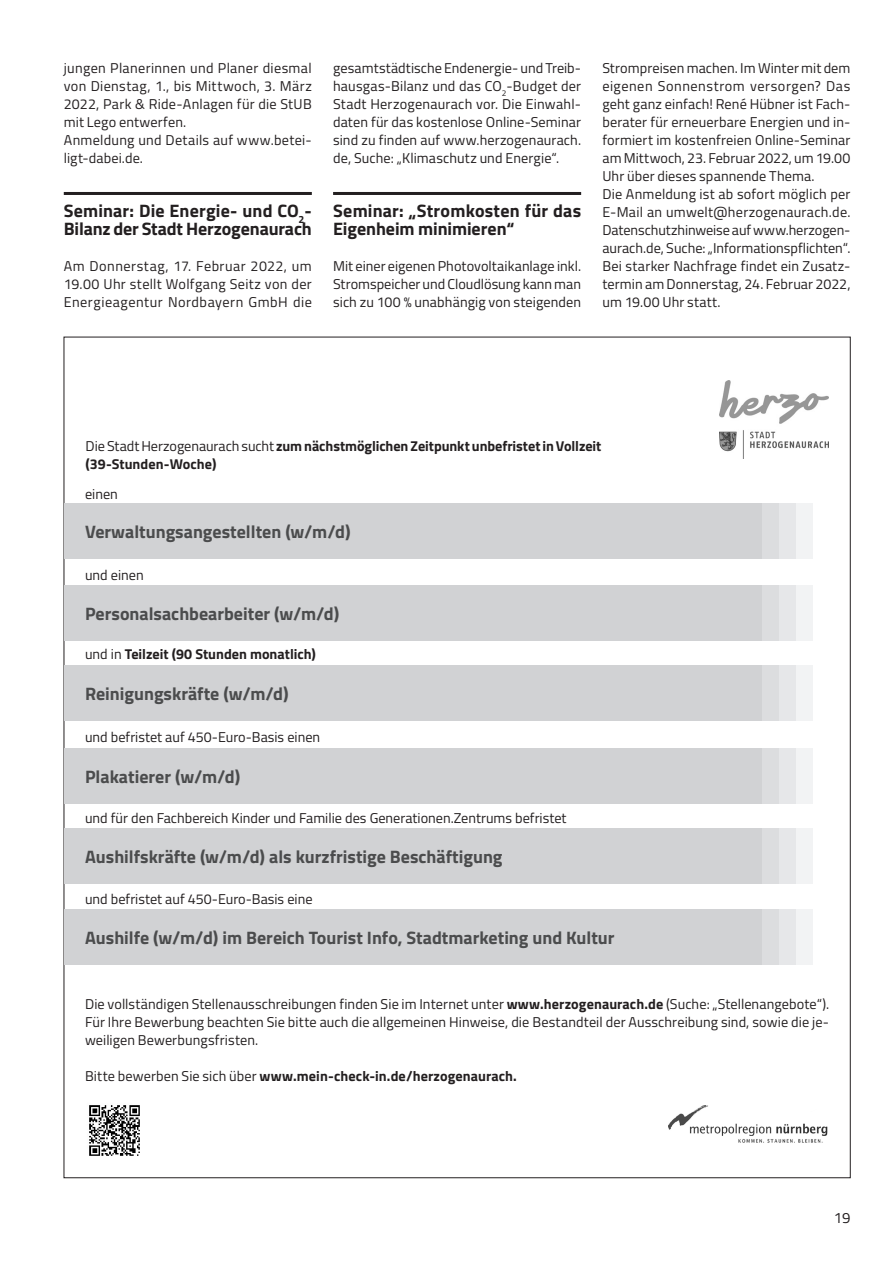
<style>
.page{position:relative;width:893px;height:1263px;background:#fff}
.page>*{position:absolute;margin:0;border:0;box-sizing:border-box;transform-origin:0 0}
.t1{font:700 18px "Titillium";color:#4b4c4d}
._03_Überschrift_mit{font:700 18px/18px "Titillium";color:#231f20}
.t2{font:15px "Titillium";color:#231f20}
._01_Fließtext{font:14.25px/18px "Titillium";letter-spacing:.005em;color:#231f20;text-align:justify}
._08_Kasten_Fließtext{font:700 14.25px "Titillium";color:#231f20}
._01_Fließtext-2{font:700 14.25px "Titillium";letter-spacing:.005em;color:#231f20}
.s1{font-weight:400}
.s2{font-weight:700}
</style>
<div class="page">
<img style="left:669px;top:1105px;width:159px;height:38px">
<img style="left:89px;top:1105px;width:51px;height:51px">
<img style="left:719px;top:380px;width:110px;height:78px">
<div style="left:74px;top:504px;width:738px;height:55px;background:#f2f3f4"></div>
<div style="left:69px;top:504px;width:726px;height:55px;background:#e6e7e9"></div>
<div style="left:69px;top:504px;width:709px;height:55px;background:#dcdddf"></div>
<div style="left:64px;top:504px;width:697px;height:55px;background:#d1d2d4"></div>
<div style="left:74px;top:585px;width:738px;height:55px;background:#f2f3f4"></div>
<div style="left:69px;top:585px;width:726px;height:55px;background:#e6e7e9"></div>
<div style="left:69px;top:585px;width:709px;height:55px;background:#dcdddf"></div>
<div style="left:64px;top:585px;width:697px;height:55px;background:#d1d2d4"></div>
<div style="left:74px;top:665px;width:738px;height:56px;background:#f2f3f4"></div>
<div style="left:69px;top:665px;width:726px;height:56px;background:#e6e7e9"></div>
<div style="left:69px;top:665px;width:709px;height:56px;background:#dcdddf"></div>
<div style="left:64px;top:665px;width:697px;height:56px;background:#d1d2d4"></div>
<div style="left:74px;top:748px;width:738px;height:55px;background:#f2f3f4"></div>
<div style="left:69px;top:748px;width:726px;height:55px;background:#e6e7e9"></div>
<div style="left:69px;top:748px;width:709px;height:55px;background:#dcdddf"></div>
<div style="left:64px;top:748px;width:697px;height:55px;background:#d1d2d4"></div>
<div style="left:74px;top:828px;width:738px;height:56px;background:#f2f3f4"></div>
<div style="left:69px;top:828px;width:726px;height:56px;background:#e6e7e9"></div>
<div style="left:69px;top:828px;width:709px;height:56px;background:#dcdddf"></div>
<div style="left:64px;top:828px;width:697px;height:56px;background:#d1d2d4"></div>
<div style="left:74px;top:909px;width:738px;height:55px;background:#f2f3f4"></div>
<div style="left:69px;top:909px;width:726px;height:55px;background:#e6e7e9"></div>
<div style="left:69px;top:909px;width:709px;height:55px;background:#dcdddf"></div>
<div style="left:64px;top:909px;width:697px;height:55px;background:#d1d2d4"></div>
<hr style="left:64px;top:192px;width:248px;height:3px;background:#231f20">
<hr style="left:333px;top:192px;width:248px;height:3px;background:#231f20">
<p class="_01_Fließtext" style="left:64px;top:59px;width:250px">jungen Planerinnen und Planer diesmal von Dienstag, 1., bis Mittwoch, 3. März 2022, Park &amp; Ride-Anlagen für die StUB mit Lego entwerfen.</p>
<p class="_01_Fließtext" style="left:64px;top:131px;width:250px">Anmeldung und Details auf www.betei&shy;ligt-dabei.de.</p>
<p class="_03_Überschrift_mit" style="left:64px;top:201px;width:250px">Seminar: Die Energie- und CO<sub>2</sub>-<br>Bilanz der Stadt Herzogenaurach</p>
<p class="_01_Fließtext" style="left:64px;top:257px;width:250px">Am Donnerstag, 17. Februar 2022, um 19.00 Uhr stellt Wolfgang Seitz von der Energieagentur Nordbayern GmbH die</p>
<p class="_01_Fließtext" style="left:333px;top:59px;width:250px">gesamtstädtische Endenergie- und Treib&shy;hausgas-Bilanz und das CO<sub>2</sub>-Budget der Stadt Herzogenaurach vor. Die Einwahl&shy;daten für das kostenlose Online-Seminar sind zu finden auf www.herzogenaurach. de, Suche: „Klimaschutz und Energie“.</p>
<p class="_01_Fließtext" style="left:602px;top:59px;width:250px">Strompreisen machen. Im Winter mit dem eigenen Sonnenstrom versorgen? Das geht ganz einfach! René Hübner ist Fach&shy;berater für erneuerbare Energien und in&shy;formiert im kostenfreien Online-Seminar am Mittwoch, 23. Februar 2022, um 19.00<br>Uhr über dieses spannende Thema.</p>
<p class="_01_Fließtext" style="left:602px;top:185px;width:250px">Die Anmeldung ist ab sofort möglich per E-Mail an umwelt@herzogenaurach.de.<br>Datenschutzhinweise auf www.herzogen&shy;aurach.de, Suche: „Informationspflichten“.</p>
<p class="_01_Fließtext" style="left:602px;top:257px;width:250px">Bei starker Nachfrage findet ein Zusatz&shy;termin am Donnerstag, 24. Februar 2022, um 19.00 Uhr statt.</p>
<p class="_03_Überschrift_mit" style="left:333px;top:201px;width:250px">Seminar: „Stromkosten für das<br>Eigenheim minimieren“</p>
<p class="_01_Fließtext" style="left:333px;top:257px;width:250px">Mit einer eigenen Photovoltaikanlage inkl.<br>Stromspeicher und Cloudlösung kann man sich zu 100 % unabhängig von steigenden</p>
<p class="_08_Kasten_Fließtext" style="left:86px;top:435px;width:517px"><span class="s1">Die Stadt Herzogenaurach sucht</span> zum nächstmöglichen Zeitpunkt unbefristet in Vollzeit</p>
<p class="_08_Kasten_Fließtext" style="left:86px;top:453px;width:132px">(39-Stunden-Woche)</p>
<p class="_01_Fließtext" style="left:85px;top:484px;width:34px">einen</p>
<p class="t1" style="left:85px;top:518px;width:267px">Verwaltungsangestellten (w/m/d)</p>
<p class="_01_Fließtext" style="left:85px;top:565px;width:60px">und einen</p>
<p class="t1" style="left:85px;top:599px;width:256px">Personalsachbearbeiter (w/m/d)</p>
<p class="_08_Kasten_Fließtext" style="left:85px;top:643px;width:232px"><span class="s1">und in</span> Teilzeit (90 Stunden monatlich)</p>
<p class="t1" style="left:85px;top:680px;width:205px">Reinigungskräfte (w/m/d)</p>
<p class="_01_Fließtext" style="left:85px;top:728px;width:237px">und befristet auf 450-Euro-Basis einen</p>
<p class="t1" style="left:85px;top:763px;width:157px">Plakatierer (w/m/d)</p>
<p class="_01_Fließtext" style="left:85px;top:808px;width:483px">und für den Fachbereich Kinder und Familie des Generationen.Zentrums befristet</p>
<p class="t1" style="left:85px;top:843px;width:419px">Aushilfskräfte (w/m/d) als kurzfristige Beschäftigung</p>
<p class="_01_Fließtext" style="left:85px;top:889px;width:229px">und befristet auf 450-Euro-Basis eine</p>
<p class="t1" style="left:85px;top:924px;width:531px">Aushilfe (w/m/d) im Bereich Tourist Info, Stadtmarketing und Kultur</p>
<p class="_01_Fließtext" style="left:85px;top:995px;width:746px">Die vollständigen Stellenausschreibungen finden Sie im Internet unter <span class="s2">www.herzogenaurach.de</span> (Suche: „Stellenangebote“).</p>
<p class="_01_Fließtext" style="left:85px;top:1013px;width:746px">Für Ihre Bewerbung beachten Sie bitte auch die allgemeinen Hinweise, die Bestandteil der Ausschreibung sind, sowie die je&shy;weiligen Bewerbungsfristen.</p>
<p class="_01_Fließtext-2" style="left:85px;top:1065px;width:433px"><span class="s1">Bitte bewerben Sie sich über</span> www.mein-check-in.de/herzogenaurach.</p>
<p class="t2" style="left:834px;top:1206px;width:18px">19</p>
</div>
